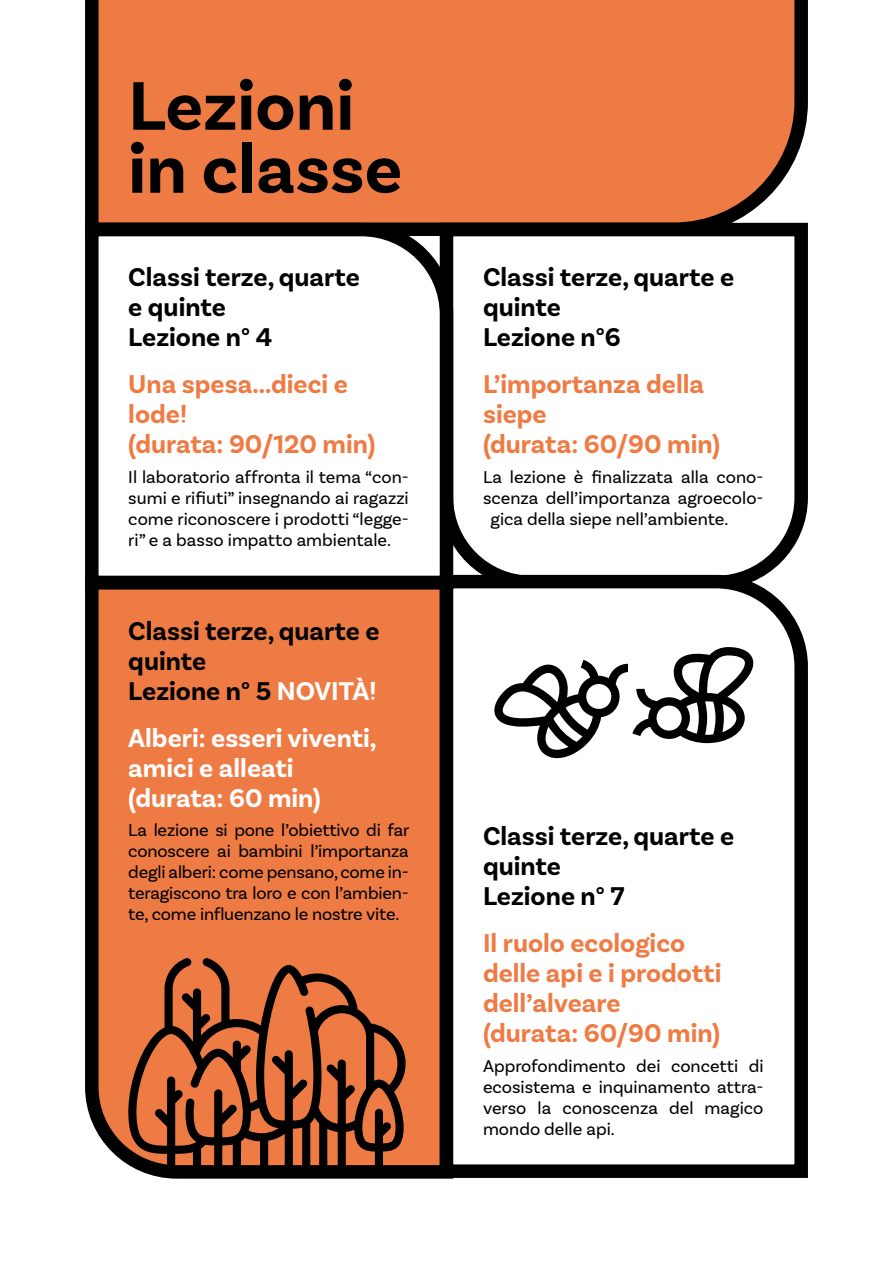
<style>
.page{position:relative;width:893px;height:1263px;background:#fff}
.page>*{position:absolute;margin:0;border:0;box-sizing:border-box;transform-origin:0 0}
.t1{font:700 72px/63px "Basic Sans";color:#000}
.t2{font:700 27px/30px "Basic Sans";color:#000}
.t3{font:700 27px/30px "Basic Sans";color:#ef7b44}
.t4{font:700 27px/30px "Basic Sans";color:#fff}
.t5{font:18px/21px "Basic Sans";color:#000;text-align:justify}
.s1{color:#fff}
</style>
<div class="page">
<div style="left:85px;top:0;width:723px;height:216px;background:#ef7b44"></div>
<div style="left:85px;top:596px;width:348px;height:583px;background:#ef7b44"></div>
<svg style="left:460px;top:216px;width:348px;height:352px"></svg>
<svg style="left:433px;top:568px;width:375px;height:611px"></svg>
<svg style="left:85px;top:216px;width:375px;height:380px"></svg>
<svg style="left:492px;top:647px;width:264px;height:111px"></svg>
<svg style="left:128px;top:957px;width:278px;height:217px;fill:#ef7b44"></svg>
<h1 class="t1" style="left:128px;top:75px;width:276px">Lezioni in classe</h1>
<h2 class="t2" style="left:128px;top:263px;width:233px">Classi terze, quarte e quinte<br>Lezione n° 4</h2>
<h2 class="t3" style="left:128px;top:370px;width:249px">Una spesa...dieci e lode!<br>(durata: 90/120 min)</h2>
<p class="t5" style="left:128px;top:466px;width:282px">Il laboratorio affronta il tema “con&shy;sumi e rifiuti” insegnando ai ragazzi come riconoscere i prodotti “legge&shy;ri” e a basso impatto ambientale.</p>
<h2 class="t2" style="left:128px;top:616px;width:253px">Classi terze, quarte e quinte<br>Lezione n° 5 <span class="s1">NOVITÀ!</span></h2>
<h2 class="t4" style="left:128px;top:723px;width:250px">Alberi: esseri viventi, amici e alleati (durata: 60 min)</h2>
<p class="t5" style="left:128px;top:819px;width:282px">La lezione si pone l’obiettivo di far conoscere ai bambini l’importanza degli alberi: come pensano, come in&shy;teragiscono tra loro e con l’ambien&shy;te, come influenzano le nostre vite.</p>
<h2 class="t2" style="left:483px;top:263px;width:253px">Classi terze, quarte e quinte<br>Lezione n°6</h2>
<h2 class="t3" style="left:483px;top:370px;width:239px">L’importanza della siepe<br>(durata: 60/90 min)</h2>
<p class="t5" style="left:483px;top:466px;width:282px">La lezione è finalizzata alla cono-</p>
<p class="t5" style="left:483px;top:487px;width:282px">scenza dell’importanza agroecolo-</p>
<p class="t5" style="left:490px;top:508px;width:239px">gica della siepe nell’ambiente.</p>
<h2 class="t2" style="left:483px;top:821px;width:253px">Classi terze, quarte e quinte<br>Lezione n° 7</h2>
<h2 class="t3" style="left:483px;top:928px;width:240px">Il ruolo ecologico delle api e i prodotti dell’alveare (durata: 60/90 min)</h2>
<p class="t5" style="left:483px;top:1055px;width:282px">Approfondimento dei concetti di ecosistema e inquinamento attra&shy;verso la conoscenza del magico mondo delle api.</p>
</div>
